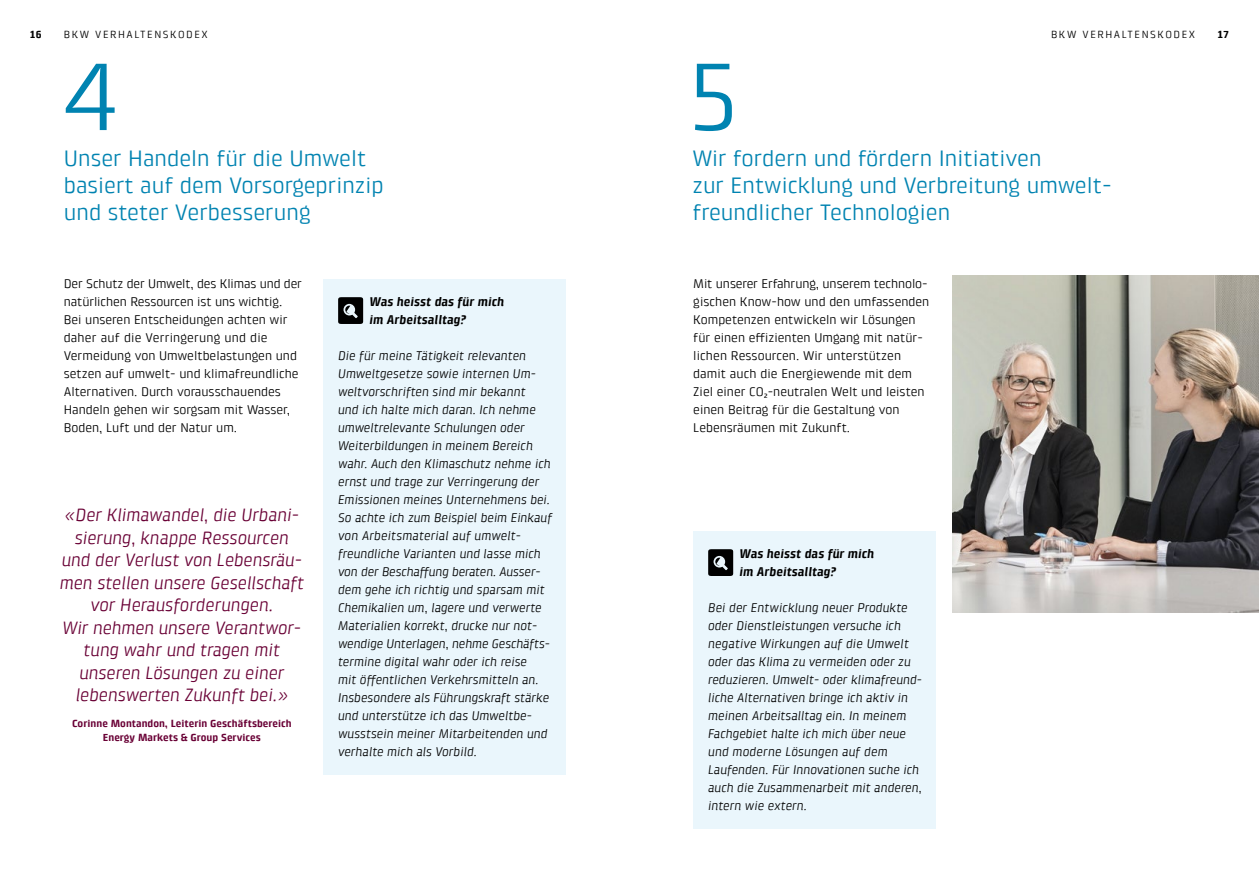
<style>
.page{position:relative;width:1259px;height:893px;background:#fff}
.page>*{position:absolute;margin:0;border:0;box-sizing:border-box;transform-origin:0 0}
.t1{font:97.5px "Klint Pro";color:#0083b1}
.t2{font:22.5px/27px "Klint Pro";color:#0083b1}
.t3{font:italic 18px/22.5px "Klint Pro";letter-spacing:-.005em;color:#690035;text-align:center}
.t4{font:italic 12.75px/18px "Klint Pro";color:#000}
.t5{font:12.75px/18px "Klint Pro";color:#000}
.t6{font:italic 700 12.75px/18px "Klint Pro";color:#000}
.t7{font:700 10.5px/13.5px "Klint Pro";color:#690035;text-align:center}
.t8{font:10.5px "Klint Pro";letter-spacing:.15em;color:#000}
.t9{font:700 10.5px "Klint Pro";color:#000}
</style>
<div class="page">
<img style="left:952px;top:275px;width:307px;height:337px">
<div style="left:323px;top:279px;width:243px;height:495px;background:#eaf6fc"></div>
<svg style="left:338px;top:297px;width:25px;height:27px"></svg>
<div style="left:693px;top:531px;width:242px;height:297px;background:#eaf6fc"></div>
<svg style="left:708px;top:549px;width:25px;height:27px"></svg>
<p class="t9" style="left:30px;top:29px;width:13px">16</p>
<p class="t8" style="left:64px;top:29px;width:146px">BKW VERHALTENSKODEX</p>
<p class="t8" style="left:1051px;top:29px;width:146px">BKW VERHALTENSKODEX</p>
<p class="t9" style="left:1217px;top:29px;width:13px">17</p>
<h1 class="t1" style="left:64px;top:42px;width:54px">4</h1>
<h2 class="t2" style="left:64px;top:144px;width:321px">Unser Handeln für die Umwelt basiert auf dem Vorsorgeprinzip und steter Verbesserung</h2>
<h1 class="t1" style="left:687px;top:42px;width:54px">5</h1>
<h2 class="t2" style="left:692px;top:144px;width:421px">Wir fordern und fördern Initiativen<br>zur Entwicklung und Verbreitung umwelt&shy;freundlicher Technologien</h2>
<p class="t5" style="left:64px;top:275px;width:240px">Der Schutz der Umwelt, des Klimas und der natürlichen Ressourcen ist uns wichtig.<br>Bei unseren Entscheidungen achten wir daher auf die Verringerung und die Vermeidung von Umweltbelastungen und setzen auf umwelt- und klimafreundliche Alternativen. Durch vorausschauendes Handeln gehen wir sorgsam mit Wasser, Boden, Luft und der Natur um.</p>
<p class="t5" style="left:693px;top:275px;width:238px">Mit unserer Erfahrung, unserem technolo&shy;gischen Know-how und den umfassenden Kompetenzen entwickeln wir Lösungen für einen effizienten Umgang mit natür&shy;lichen Ressourcen. Wir unterstützen damit auch die Energiewende mit dem Ziel einer CO2-neutralen Welt und leisten einen Beitrag für die Gestaltung von Lebensräumen mit Zukunft.</p>
<p class="t6" style="left:369px;top:293px;width:136px">Was heisst das für mich im Arbeitsalltag?</p>
<p class="t4" style="left:338px;top:347px;width:215px">Die für meine Tätigkeit relevanten Umweltgesetze sowie internen Um&shy;weltvorschriften sind mir bekannt<br>und ich halte mich daran. Ich nehme umweltrelevante Schulungen oder Weiterbildungen in meinem Bereich wahr. Auch den Klimaschutz nehme ich ernst und trage zur Verringerung der Emissionen meines Unternehmens bei.<br>So achte ich zum Beispiel beim Einkauf von Arbeitsmaterial auf umwelt&shy;freundliche Varianten und lasse mich von der Beschaffung beraten. Ausser&shy;dem gehe ich richtig und sparsam mit Chemikalien um, lagere und verwerte Materialien korrekt, drucke nur not&shy;wendige Unterlagen, nehme Geschäfts&shy;termine digital wahr oder ich reise<br>mit öffentlichen Verkehrsmitteln an.<br>Insbesondere als Führungskraft stärke und unterstütze ich das Umweltbe&shy;wusstsein meiner Mitarbeitenden und verhalte mich als Vorbild.</p>
<p class="t3" style="left:60px;top:504px;width:246px">«Der Klimawandel, die Urbani&shy;sierung, knappe Ressourcen und der Verlust von Lebensräu&shy;men stellen unsere Gesellschaft vor Herausforderungen.<br>Wir nehmen unsere Verantwor&shy;tung wahr und tragen mit unseren Lösungen zu einer lebenswerten Zukunft bei.»</p>
<p class="t7" style="left:72px;top:717px;width:221px">Corinne Montandon, Leiterin Geschäftsbereich<br>Energy Markets &amp; Group Services</p>
<p class="t6" style="left:739px;top:545px;width:136px">Was heisst das für mich im Arbeitsalltag?</p>
<p class="t4" style="left:708px;top:599px;width:215px">Bei der Entwicklung neuer Produkte oder Dienstleistungen versuche ich negative Wirkungen auf die Umwelt oder das Klima zu vermeiden oder zu reduzieren. Umwelt- oder klimafreund&shy;liche Alternativen bringe ich aktiv in meinen Arbeitsalltag ein. In meinem Fachgebiet halte ich mich über neue und moderne Lösungen auf dem Laufenden. Für Innovationen suche ich auch die Zusammenarbeit mit anderen, intern wie extern.</p>
</div>
